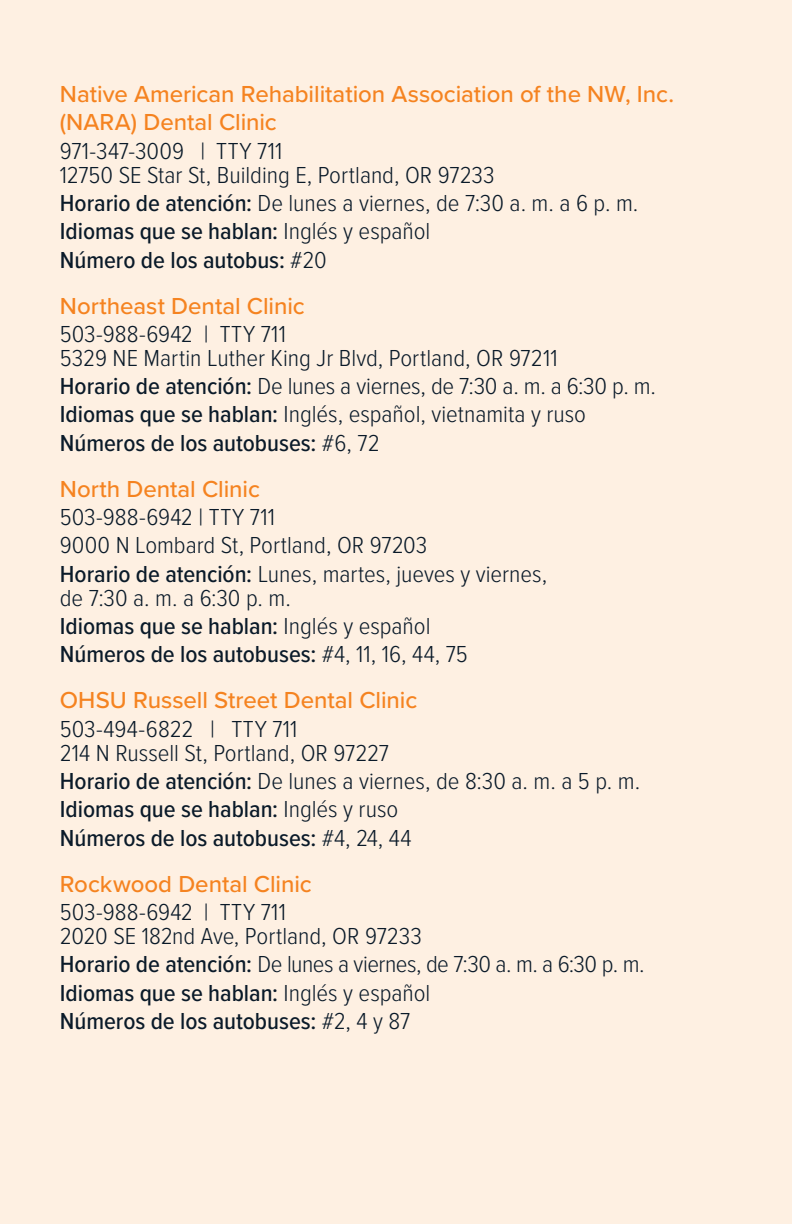
<style>
.page{position:relative;width:792px;height:1224px;background:#fef0e2}
.page>*{position:absolute;margin:0;border:0;box-sizing:border-box;transform-origin:0 0}
.new_clinic_address_i{font:300 24px/24px "Proxima Nova Cond";color:#0a1a29;scale:1.05 1}
.new_clinic_address_i-2{font:500 24px "Proxima Nova Cond";color:#0a1a29;scale:1.05 1}
.clinic{font:500 24px/28px "Proxima Nova";letter-spacing:-.005em;color:#f58320}
.new_clinic_address_i-3{font:300 24px "Proxima Nova Cond";letter-spacing:-.02em;color:#0a1a29;scale:1.05 1}
.s1{font-weight:500}
.s2{font-weight:300}
</style>
<div class="page">
<p class="clinic" style="left:60px;top:79px;width:616px">Native American Rehabilitation Association of the NW, Inc. (NARA) Dental Clinic</p>
<p class="new_clinic_address_i" style="left:60px;top:137px;width:416px">971-347-3009 | TTY 711<br>12750 SE Star St, Building E, Portland, OR 97233</p>
<p class="new_clinic_address_i" style="left:60px;top:190px;width:553px"><span class="s1">Horario de atención:</span> De lunes a viernes, de 7:30 a. m. a 6 p. m.</p>
<p class="new_clinic_address_i-2" style="left:60px;top:214px;width:355px">Idiomas que se hablan: <span class="s2">Inglés y español</span></p>
<p class="new_clinic_address_i-2" style="left:60px;top:242px;width:256px">Número de los autobus: <span class="s2">#20</span></p>
<p class="clinic" style="left:60px;top:291px;width:246px">Northeast Dental Clinic</p>
<p class="new_clinic_address_i" style="left:60px;top:321px;width:476px">503-988-6942 | TTY 711<br>5329 NE Martin Luther King Jr Blvd, Portland, OR 97211</p>
<p class="new_clinic_address_i" style="left:60px;top:373px;width:569px"><span class="s1">Horario de atención:</span> De lunes a viernes, de 7:30 a. m. a 6:30 p. m.</p>
<p class="new_clinic_address_i" style="left:60px;top:401px;width:503px"><span class="s1">Idiomas que se hablan:</span> Inglés, español, vietnamita y ruso</p>
<p class="new_clinic_address_i-2" style="left:60px;top:425px;width:306px">Números de los autobuses: <span class="s2">#6, 72</span></p>
<p class="clinic" style="left:60px;top:474px;width:202px">North Dental Clinic</p>
<p class="new_clinic_address_i" style="left:60px;top:504px;width:207px">503-988-6942 | TTY 711</p>
<p class="new_clinic_address_i" style="left:60px;top:532px;width:352px">9000 N Lombard St, Portland, OR 97203</p>
<p class="new_clinic_address_i" style="left:60px;top:561px;width:466px"><span class="s1">Horario de atención:</span> Lunes, martes, jueves y viernes, de 7:30 a. m. a 6:30 p. m.</p>
<p class="new_clinic_address_i-2" style="left:60px;top:608px;width:355px">Idiomas que se hablan: <span class="s2">Inglés y español</span></p>
<p class="new_clinic_address_i-2" style="left:60px;top:637px;width:390px">Números de los autobuses: <span class="s2">#4, 11, 16, 44, 75</span></p>
<p class="clinic" style="left:60px;top:686px;width:359px">OHSU Russell Street Dental Clinic</p>
<p class="new_clinic_address_i" style="left:60px;top:715px;width:315px">503-494-6822 | TTY 711<br>214 N Russell St, Portland, OR 97227</p>
<p class="new_clinic_address_i" style="left:60px;top:768px;width:554px"><span class="s1">Horario de atención:</span> De lunes a viernes, de 8:30 a. m. a 5 p. m.</p>
<p class="new_clinic_address_i-2" style="left:60px;top:792px;width:324px">Idiomas que se hablan: <span class="s2">Inglés y ruso</span></p>
<p class="new_clinic_address_i-2" style="left:60px;top:820px;width:337px">Números de los autobuses: <span class="s2">#4, 24, 44</span></p>
<p class="clinic" style="left:60px;top:869px;width:254px">Rockwood Dental Clinic</p>
<p class="new_clinic_address_i" style="left:60px;top:899px;width:346px">503-988-6942 | TTY 711<br>2020 SE 182nd Ave, Portland, OR 97233</p>
<p class="new_clinic_address_i-3" style="left:60px;top:947px;width:558px"><span class="s1">Horario de atención:</span> De lunes a viernes, de 7:30 a. m. a 6:30 p. m.</p>
<p class="new_clinic_address_i-2" style="left:60px;top:975px;width:355px">Idiomas que se hablan: <span class="s2">Inglés y español</span></p>
<p class="new_clinic_address_i-2" style="left:60px;top:1003px;width:335px">Números de los autobuses: <span class="s2">#2, 4 y 87</span></p>
</div>
